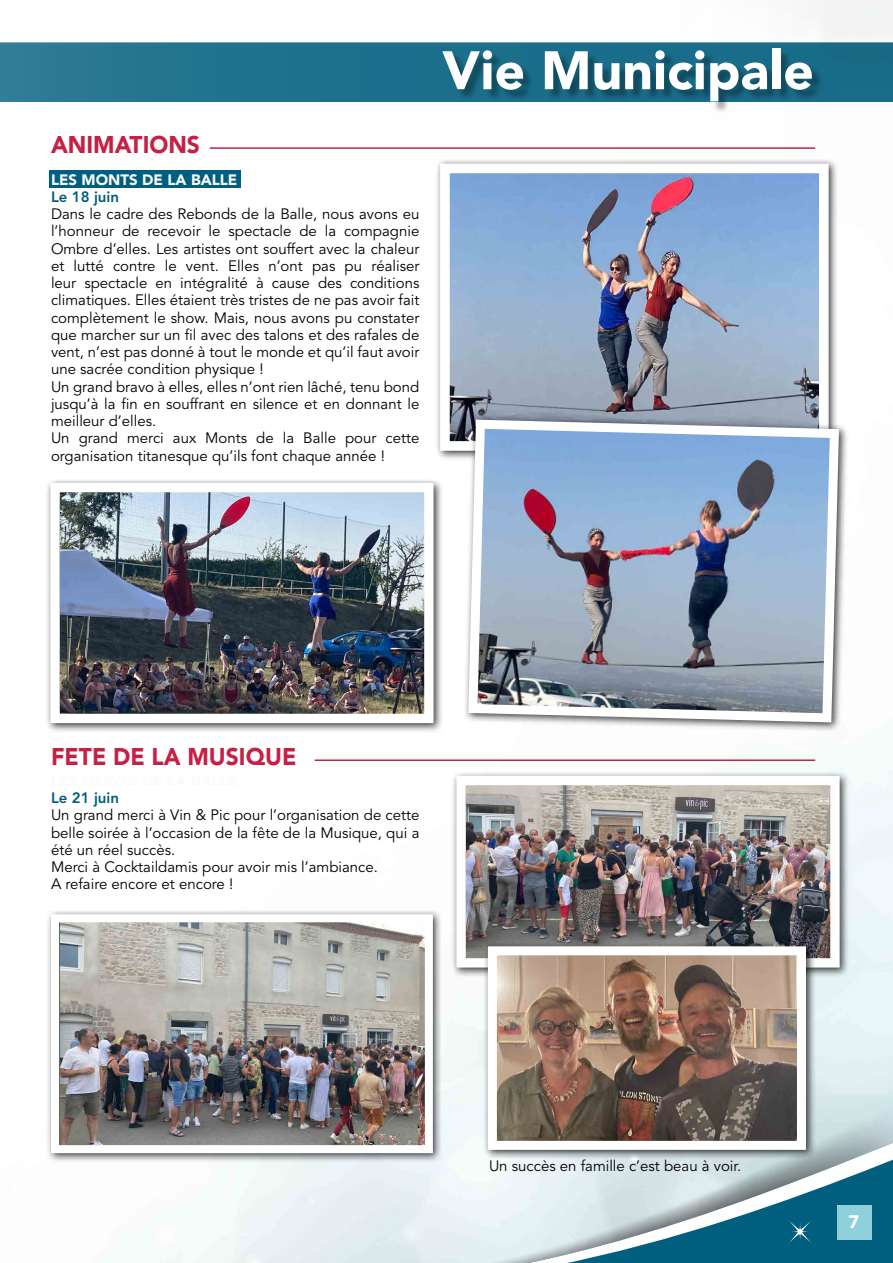
<style>
.page{position:relative;width:893px;height:1263px;background:#fff}
.page>*{position:absolute;margin:0;border:0;box-sizing:border-box;transform-origin:0 0}
.t1{font:900 53.55px "Avenir";color:#fff}
.t2{font:900 24px "Avenir";color:#c72045;scale:.95 1}
.t3{font:900 18px "Avenir";color:#fff}
.t4{font:15px/17.2px "Avenir";color:#000}
.t5{font:900 15px "Avenir";color:#fbfbfb}
.t6{font:800 15px "Avenir";color:#005e7e}
</style>
<div class="page">
<svg style="left:443px;top:1094px;width:450px;height:40px"></svg>
<svg style="left:222px;top:1134px;width:671px;height:129px"></svg>
<div style="left:838px;top:1206px;width:34px;height:34px;background:#8dd0db"></div>
<svg style="left:787px;top:1218px;width:26px;height:27px"></svg>
<div style="left:49px;top:171px;width:192px;height:17px;background:#005e7e"></div>
<hr style="left:210px;top:147px;width:605px;height:2px;background:#c72045">
<hr style="left:315px;top:759px;width:500px;height:2px;background:#c72045">
<div style="left:0;top:43px;width:893px;height:59px;background:linear-gradient(to right,#287793,#146986)"></div>
<div style="left:445px;top:50px;width:379px;height:63px;background:#000;opacity:.33"></div>
<div style="left:435px;top:158px;width:403px;height:303px;background:#000;opacity:.75"></div>
<img style="left:451px;top:175px;width:367px;height:265px">
<div style="left:440px;top:164px;width:389px;height:287px;border:10px solid #fff"></div>
<div style="left:463px;top:415px;width:386px;height:317px;background:#000;opacity:.75"></div>
<svg style="left:464px;top:415px;width:380px;height:312px;background:#9baabf"></svg>
<div style="left:45px;top:478px;width:399px;height:255px;background:#000;opacity:.75"></div>
<img style="left:61px;top:493px;width:363px;height:220px">
<div style="left:50px;top:483px;width:384px;height:240px;border:9px solid #fff"></div>
<div style="left:46px;top:909px;width:397px;height:254px;background:#000;opacity:.75"></div>
<img style="left:61px;top:923px;width:363px;height:221px">
<div style="left:51px;top:914px;width:382px;height:239px;border:8px solid #fff"></div>
<div style="left:451px;top:770px;width:399px;height:207px;background:#000;opacity:.75"></div>
<img style="left:467px;top:786px;width:363px;height:171px">
<div style="left:456px;top:776px;width:384px;height:191px;border:9px solid #fff"></div>
<div style="left:483px;top:941px;width:333px;height:219px;background:#000;opacity:.75"></div>
<img style="left:498px;top:956px;width:298px;height:184px">
<div style="left:488px;top:946px;width:318px;height:204px;border:9px solid #fff"></div>
<h2 class="t2" style="left:51px;top:130px;width:158px">ANIMATIONS</h2>
<p class="t5" style="left:51px;top:170px;width:188px">LES MONTS DE LA BALLE</p>
<p class="t6" style="left:51px;top:188px;width:70px">Le 18 juin</p>
<p class="t4" style="left:51px;top:206px;width:370px">Dans le cadre des Rebonds de la Balle, nous avons eu l’honneur de recevoir le spectacle de la compagnie Ombre d’elles. Les artistes ont souffert avec la chaleur et lutté contre le vent. Elles n’ont pas pu réaliser leur spectacle en intégralité à cause des conditions climatiques. Elles étaient très tristes de ne pas avoir fait complètement le show. Mais, nous avons pu constater que marcher sur un fil avec des talons et des rafales de vent, n’est pas donné à tout le monde et qu’il faut avoir une sacrée condition physique !<br>Un grand bravo à elles, elles n’ont rien lâché, tenu bond jusqu’à la fin en souffrant en silence et en donnant le meilleur d’elles.<br>Un grand merci aux Monts de la Balle pour cette organisation titanesque qu’ils font chaque année !</p>
<h1 class="t1" style="left:442px;top:38px;width:373px">Vie Municipale</h1>
<h2 class="t2" style="left:51px;top:742px;width:260px">FETE DE LA MUSIQUE</h2>
<p class="t6" style="left:51px;top:789px;width:70px">Le 21 juin</p>
<p class="t4" style="left:51px;top:807px;width:370px">Un grand merci à Vin &amp; Pic pour l’organisation de cette belle soirée à l’occasion de la fête de la Musique, qui a été un réel succès.<br>Merci à Cocktaildamis pour avoir mis l’ambiance.<br>A refaire encore et encore !</p>
<p class="t4" style="left:489px;top:1157px;width:254px">Un succès en famille c’est beau à voir.</p>
<p class="t3" style="left:849px;top:1211px;width:12px">7</p>
</div>
